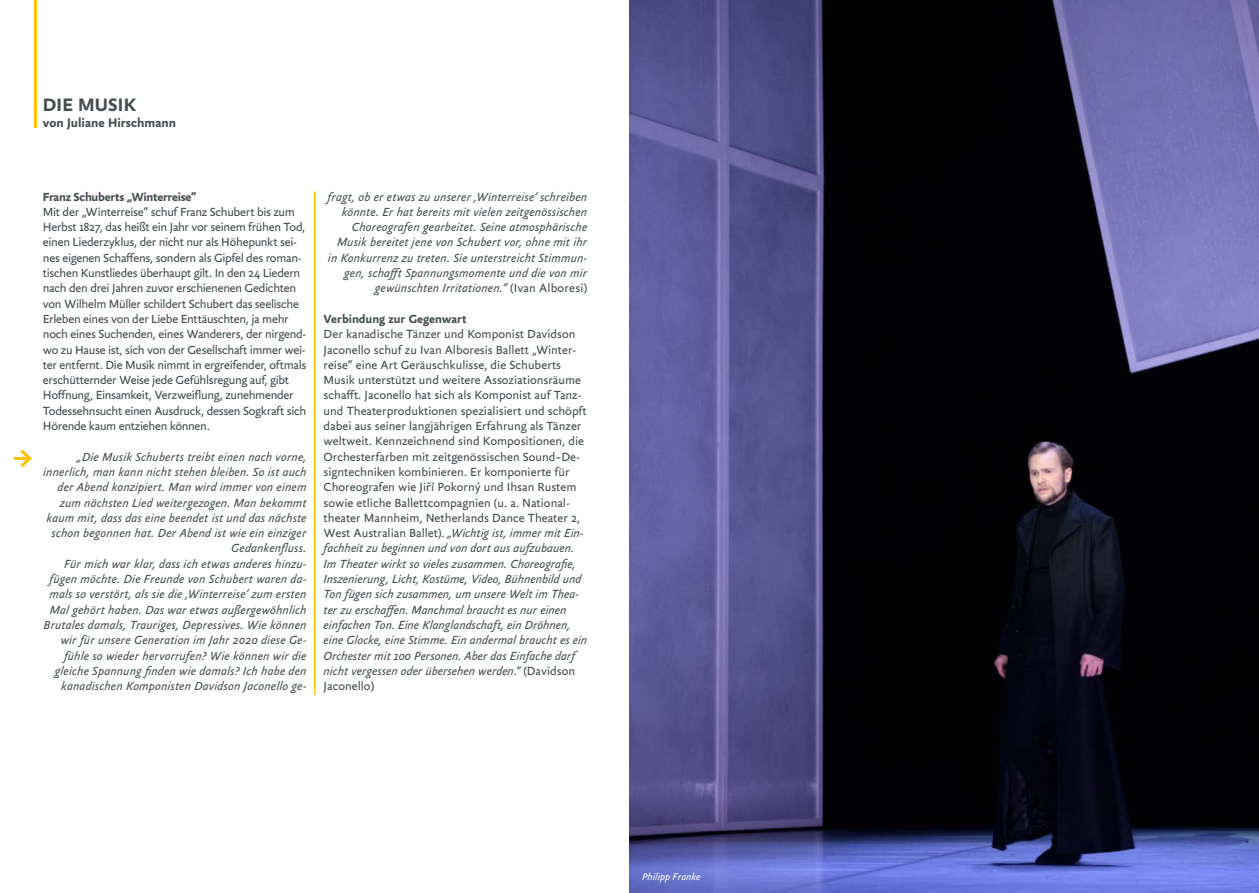
<style>
.page{position:relative;width:1259px;height:893px;background:#fff}
.page>*{position:absolute;margin:0;border:0;box-sizing:border-box;transform-origin:0 0}
.t1{font:700 19.5px "Yoga Sans OT";letter-spacing:.01em;color:#444f50}
.t2{font:700 13.5px "Yoga Sans OT";color:#444f50}
.t3{font:12.75px/15.3px "Yoga Sans OT";letter-spacing:-.015em;color:#444f50}
.t4{font:italic 12.75px/15.3px "Yoga Sans OT";letter-spacing:.01em;color:#444f50;text-align:right}
.t5{font:700 12.75px "Yoga Sans OT";letter-spacing:-.01em;color:#444f50}
.t6{font:italic 10.5px "Yoga Sans OT";color:#fff}
.s1{font-style:normal}
.s2{font-family:"Gill Sans"}
.s3{font-style:italic}
</style>
<div class="page">
<img style="left:629px;top:0;width:630px;height:893px">
<hr style="left:15px;top:457px;width:15px;height:3px;background:#fdc300">
<svg style="left:20px;top:450px;width:12px;height:17px"></svg>
<hr style="left:34px;top:0;width:2px;height:127px;background:#fdc300">
<hr style="left:314px;top:191px;width:1px;height:504px;background:#fdc300">
<h1 class="t1" style="left:43px;top:94px;width:95px">DIE MUSIK</h1>
<p class="t2" style="left:43px;top:116px;width:135px">von Juliane Hirschmann</p>
<p class="t5" style="left:43px;top:190px;width:155px">Franz Schuberts „Winterreise“</p>
<p class="t3" style="left:43px;top:204px;width:265px">Mit der „Winterreise“ schuf Franz Schubert bis zum Herbst 1827, das heißt ein Jahr vor seinem frühen Tod, einen Liederzyklus, der nicht nur als Höhepunkt sei&shy;nes eigenen Schaffens, sondern als Gipfel des roman&shy;tischen Kunstliedes überhaupt gilt. In den 24 Liedern nach den drei Jahren zuvor erschienenen Gedichten von Wilhelm Müller schildert Schubert das seelische Erleben eines von der Liebe Enttäuschten, ja mehr noch eines Suchenden, eines Wanderers, der nirgend&shy;wo zu Hause ist, sich von der Gesellschaft immer wei&shy;ter entfernt. Die Musik nimmt in ergreifender, oftmals erschütternder Weise jede Gefühlsregung auf, gibt Hoffnung, Einsamkeit, Verzweiflung, zunehmender Todessehnsucht einen Ausdruck, dessen Sogkraft sich Hörende kaum entziehen können.</p>
<p class="t4" style="left:43px;top:449px;width:265px">„Die Musik Schuberts treibt einen nach vorne, innerlich, man kann nicht stehen bleiben. So ist auch der Abend konzipiert. Man wird immer von einem zum nächsten Lied weitergezogen. Man bekommt kaum mit, dass das eine beendet ist und das nächste schon begonnen hat. Der Abend ist wie ein einziger Gedankenfluss.<br>Für mich war klar, dass ich etwas anderes hinzu&shy;fügen möchte. Die Freunde von Schubert waren da&shy;mals so verstört, als sie die ‚Winterreise‘ zum ersten Mal gehört haben. Das war etwas außergewöhnlich Brutales damals, Trauriges, Depressives. Wie können wir für unsere Generation im Jahr 2020 diese Ge&shy;fühle so wieder hervorrufen? Wie können wir die gleiche Spannung finden wie damals? Ich habe den kanadischen Komponisten Davidson Jaconello ge-</p>
<p class="t4" style="left:328px;top:189px;width:261px">fragt, ob er etwas zu unserer ‚Winterreise‘ schreiben könnte. Er hat bereits mit vielen zeitgenössischen Choreografen gearbeitet. Seine atmosphärische Musik bereitet jene von Schubert vor, ohne mit ihr in Konkurrenz zu treten. Sie unterstreicht Stimmun&shy;gen, schafft Spannungsmomente und die von mir gewünschten Irritationen.“ <span class="s1">(Ivan Alboresi)</span></p>
<p class="t5" style="left:323px;top:312px;width:145px">Verbindung zur Gegenwart</p>
<p class="t3" style="left:323px;top:327px;width:265px">Der kanadische Tänzer und Komponist Davidson Jaconello schuf zu Ivan Alboresis Ballett „Winter&shy;reise“ eine Art Geräuschkulisse, die Schuberts Musik unterstützt und weitere Assoziationsräume schafft. Jaconello hat sich als Komponist auf Tanz&shy;und Theaterproduktionen spezialisiert und schöpft dabei aus seiner langjährigen Erfahrung als Tänzer weltweit. Kennzeichnend sind Kompositionen, die Orchesterfarben mit zeitgenössischen Sound–De&shy;signtechniken kombinieren. Er komponierte für Choreografen wie Ji<span class="s2">ř</span>í Pokorný und Ihsan Rustem sowie etliche Ballettcompagnien (u. a. National&shy;theater Mannheim, Netherlands Dance Theater 2, West Australian Ballet). <span class="s3">„Wichtig ist, immer mit Ein&shy;fachheit zu beginnen und von dort aus aufzubauen.<br>Im Theater wirkt so vieles zusammen. Choreografie, Inszenierung, Licht, Kostüme, Video, Bühnenbild und Ton fügen sich zusammen, um unsere Welt im Thea&shy;ter zu erschaffen. Manchmal braucht es nur einen einfachen Ton. Eine Klanglandschaft, ein Dröhnen, eine Glocke, eine Stimme. Ein andermal braucht es ein Orchester mit 100 Personen. Aber das Einfache darf nicht vergessen oder übersehen werden.“</span> (Davidson Jaconello)</p>
<p class="t6" style="left:642px;top:871px;width:60px">Philipp Franke</p>
</div>
